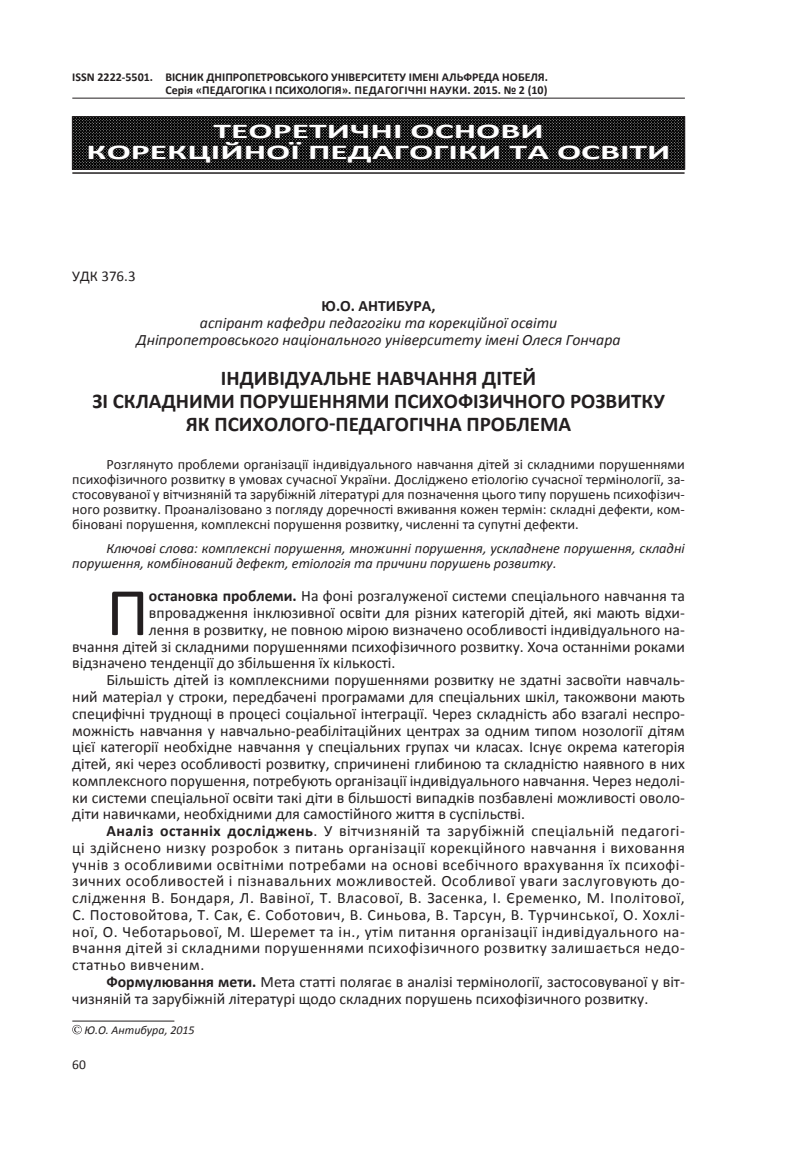
<style>
.page{position:relative;width:787px;height:1149px;background:#fff}
.page>*{position:absolute;margin:0;border:0;box-sizing:border-box;transform-origin:0 0}
.t1{font:68.55px "Calibri";color:#231f20}
.t2{font:700 21px/23.2px "Calibri";color:#231f20}
.t3{font:700 21px "Calibri";color:#fff;scale:1.7 1}
.t4{font:15.75px "Calibri";color:#231f20}
.t5{font:15.75px "Calibri";letter-spacing:.03em;color:#231f20}
.t6{font:italic 15.75px/16.8px "Calibri";color:#231f20;text-align:center}
.t7{font:700 15.75px "Calibri";color:#231f20}
.t8{font:15px "Calibri";color:#231f20}
.t9{font:14.25px/15px "Calibri";color:#231f20;text-align:justify}
.t10{font:italic 14.25px/15px "Calibri";color:#231f20}
.t11{font:13.5px "Calibri";color:#231f20}
.t12{font:700 12px "Calibri";color:#231f20}
.t13{font:700 12px "Calibri";letter-spacing:.04em;color:#231f20}
.t14{font:italic 12px "Calibri";color:#231f20}
.s1{font-weight:700}
</style>
<div class="page">
<hr style="left:72px;top:98px;width:613px;height:1px;background:#231f20">
<img style="left:74px;top:119px;width:609px;height:48px">
<div style="left:72px;top:117px;width:613px;height:52px;border:1px solid #231f20"></div>
<hr style="left:72px;top:172px;width:612px;height:2px;background:#231f20">
<svg style="left:88px;top:124px;width:461px;height:40px;background:#1f1e1e"></svg>
<svg style="left:557px;top:145px;width:112px;height:15px;background:#211f20"></svg>
<hr style="left:72px;top:1020px;width:102px;height:1px;background:#231f20">
<svg style="left:72px;top:1024px;width:10px;height:9px"></svg>
<p class="t12" style="left:72px;top:69px;width:107px">ISSN 2222-5501. ВІСНИК</p>
<p class="t12" style="left:206px;top:69px;width:8px">ДНІПРОПЕ</p>
<p class="t12" style="left:261px;top:69px;width:35px">ТРО ВСЬКОГО</p>
<p class="t12" style="left:331px;top:69px;width:32px">УНІВЕРСИ</p>
<p class="t12" style="left:382px;top:69px;width:98px">ТЕТУ ІМЕНІ АЛЬФРЕДА</p>
<p class="t12" style="left:502px;top:69px;width:47px">НОБЕЛЯ.</p>
<p class="t12" style="left:165px;top:82px;width:45px">Серія «ПЕДАГОГІКА</p>
<p class="t12" style="left:269px;top:82px;width:14px">І ПСИ</p>
<p class="t13" style="left:297px;top:82px;width:252px">ХОЛОГІЯ». педагогічні науки. 2015. № 2 (10)</p>
<h2 class="t3" style="left:213px;top:118px;width:23px">ТЕОРЕ</h2>
<h2 class="t3" style="left:309px;top:118px;width:22px">ТИЧНІ</h2>
<h2 class="t3" style="left:410px;top:118px;width:14px">ОСНО</h2>
<h2 class="t3" style="left:500px;top:118px;width:24px">ВИ</h2>
<h2 class="t3" style="left:87px;top:139px;width:13px">КОРЕКЦІЙНОЇ</h2>
<h2 class="t3" style="left:308px;top:139px;width:13px">ПЕДАГОГІКИ</h2>
<h2 class="t3" style="left:509px;top:139px;width:93px">ТА ОСВІТИ</h2>
<p class="t8" style="left:72px;top:267px;width:65px">УДК 376.3</p>
<p class="t7" style="left:321px;top:295px;width:115px">Ю.О. Антибура,</p>
<p class="t6" style="left:136px;top:313px;width:485px">аспірант кафедри педагогіки та корекційної освіти<br>Дніпропетровського національного університету імені Олеся Гончара</p>
<h2 class="t2" style="left:221px;top:366px;width:207px">індивідуальне НАВЧАНН</h2>
<h2 class="t2" style="left:465px;top:366px;width:59px">Я ДІТЕЙ</h2>
<h2 class="t2" style="left:92px;top:389px;width:71px">ЗІ СКЛАДНИ</h2>
<h2 class="t2" style="left:203px;top:389px;width:50px">МИ ПОРУ</h2>
<h2 class="t2" style="left:290px;top:389px;width:118px">ШЕННЯМИ ПСИ</h2>
<h2 class="t2" style="left:432px;top:389px;width:71px">ХОФІЗИЧНОГО</h2>
<h2 class="t2" style="left:186px;top:389px;width:468px;text-indent:384px">РОЗВИТКУ як психолого-педагогічна пробл ема</h2>
<p class="t9" style="left:72px;top:457px;width:614px;text-indent:34px">Розглянуто проблеми організації індивідуального навчання дітей зі складними порушеннями психофізичного розвитку в умовах сучасної України. Досліджено етіологію сучасної термінології, за&shy;стосовуваної у вітчизняній та зарубіжній літературі для позначення цього типу порушень психофізич&shy;ного розвитку. Проаналізовано з погляду доречності вживання кожен термін: складні дефекти, ком&shy;біновані порушення, комплексні порушення розвитку, численні та супутні дефекти.</p>
<p class="t10" style="left:72px;top:540px;width:614px;text-indent:34px">Ключові слова: комплексні порушення, множинні порушення, ускладнене порушення, складні порушення, комбінований дефект, етіологія та причини порушень розвитку.</p>
<h1 class="t1" style="left:106px;top:568px;width:44px">П</h1>
<p class="t4" style="left:149px;top:586px;width:537px"><span class="s1">остановка проблеми.</span> На фоні розгалуженої системи спеціального навчання та</p>
<p class="t4" style="left:149px;top:603px;width:537px">впровадження інклюзивної освіти для різних категорій дітей, які мають відхи-</p>
<p class="t4" style="left:149px;top:619px;width:537px">лення в розвитку, не повною мірою визначено особливості індивідуального на-</p>
<p class="t4" style="left:72px;top:636px;width:614px">вчання дітей зі складними порушеннями психофізичного розвитку. Хоча останніми роками</p>
<p class="t4" style="left:72px;top:653px;width:325px">відзначено тенденції до збільшення їх кількості.</p>
<p class="t4" style="left:106px;top:669px;width:580px">Більшість дітей із комплексними порушеннями розвитку не здатні засвоїти навчаль-</p>
<p class="t4" style="left:72px;top:686px;width:614px">ний матеріал у строки, передбачені програмами для спеціальних шкіл, такожвони мають</p>
<p class="t4" style="left:72px;top:703px;width:614px">специфічні труднощі в процесі соціальної інтеграції. Через складність або взагалі неспро-</p>
<p class="t4" style="left:72px;top:720px;width:614px">можність навчання у навчально-реабілітаційних центрах за одним типом нозології дітям</p>
<p class="t4" style="left:72px;top:736px;width:614px">цієї категорії необхідне навчання у спеціальних групах чи класах. Існує окрема категорія</p>
<p class="t4" style="left:72px;top:753px;width:614px">дітей, які через особливості розвитку, спричинені глибиною та складністю наявного в них</p>
<p class="t4" style="left:72px;top:770px;width:614px">комплексного порушення, потребують організації індивідуального навчання. Через недолі-</p>
<p class="t4" style="left:72px;top:787px;width:614px">ки системи спеціальної освіти такі діти в більшості випадків позбавлені можливості оволо-</p>
<p class="t4" style="left:72px;top:803px;width:454px">діти навичками, необхідними для самостійного життя в суспільстві.</p>
<p class="t5" style="left:106px;top:820px;width:580px"><span class="s1">Аналіз останніх досліджень</span>. У вітчизняній та зарубіжній спеціальній педагогі-</p>
<p class="t5" style="left:72px;top:837px;width:614px">ці здійснено низку розробок з питань організації корекційного навчання і виховання</p>
<p class="t5" style="left:72px;top:854px;width:614px">учнів з особливими освітніми потребами на основі всебічного врахування їх психофі-</p>
<p class="t5" style="left:72px;top:870px;width:614px">зичних особливостей і пізнавальних можливостей. Особливої уваги заслуговують до-</p>
<p class="t5" style="left:72px;top:887px;width:614px">слідження В. Бондаря, Л. Вавіної, Т. Власової, В. Засенка, І. Єременко, М. Іполітової,</p>
<p class="t5" style="left:72px;top:904px;width:614px">С. Постовойтова, Т. Сак, Є. Соботович, В. Синьова, В. Тарсун, В. Турчинської, О. Хохлі-</p>
<p class="t5" style="left:72px;top:921px;width:614px">ної, О. Чеботарьової, М. Шеремет та ін., утім питання організації індивідуального на-</p>
<p class="t5" style="left:72px;top:937px;width:614px">вчання дітей зі складними порушеннями психофізичного розвитку залишається недо-</p>
<p class="t5" style="left:72px;top:954px;width:134px">статньо вивченим.</p>
<p class="t4" style="left:106px;top:971px;width:580px"><span class="s1">Формулювання мети.</span> Мета статті полягає в аналізі термінології, застосовуваної у віт-</p>
<p class="t4" style="left:72px;top:988px;width:577px">чизняній та зарубіжній літературі щодо складних порушень психофізичного розвитку.</p>
<p class="t14" style="left:84px;top:1021px;width:112px">Ю.О. Антибура, 2015</p>
<p class="t11" style="left:72px;top:1055px;width:15px">60</p>
</div>
